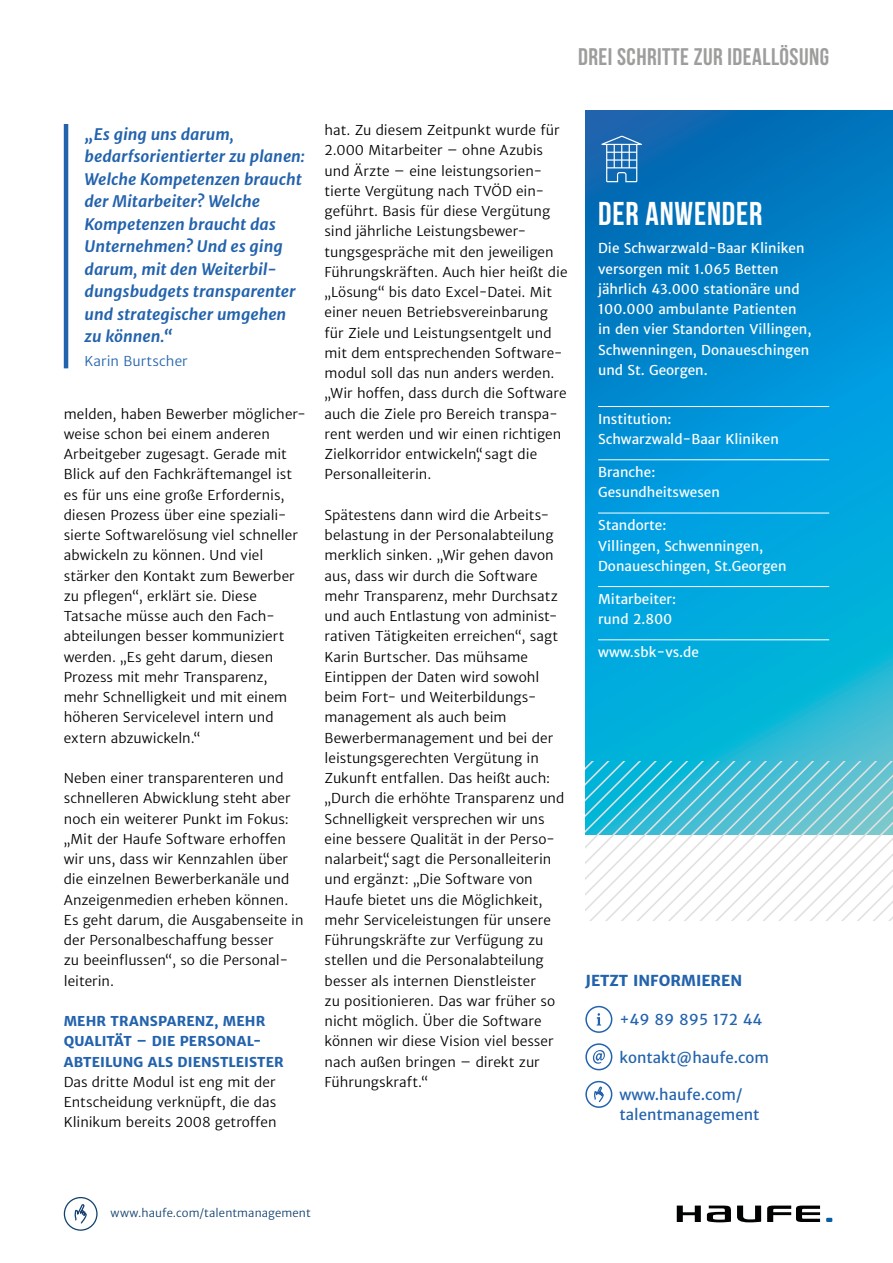
<style>
.page{position:relative;width:893px;height:1263px;background:#fff}
.page>*{position:absolute;margin:0;border:0;box-sizing:border-box;transform-origin:0 0}
.Kasten_Überschrift{font:700 33px "Bebas Neue";letter-spacing:.025em;color:#fff}
.Titel_Headline{font:700 24px "Bebas Neue";letter-spacing:.02em;color:#9d9d9c}
.Text_Aufzählung{font:italic 700 15.75px/22.5px "Haufe Merriweather Sans";color:#2363ad}
.Kontakt___Text_schwa{font:15px/19.5px "Haufe Merriweather Sans";color:#2363ad}
.Kontakt___Info_magen{font:700 15px "Haufe Merriweather Sans";color:#2363ad}
.Copy_light_9pt{font:13.5px/20.2px "Haufe Merriweather Sans Lt";letter-spacing:.005em;color:#000}
.Kasten_Text{font:13.5px/20.2px "Haufe Merriweather Sans";color:#fff}
.Kasten_Text_Info_Tre{font:13.5px/20.2px "Haufe Merriweather Sans";color:#fff}
.Copy_light_9pt-2{font:700 13.5px/20.2px "Haufe Merriweather Sans";letter-spacing:.005em;color:#2363ad}
.Text_Aufzählung-2{font:13.5px "Haufe Merriweather Sans Lt";letter-spacing:.005em;color:#2363ad}
.Copy_light_9pt-3{font:11.25px "Haufe Merriweather Sans Lt";letter-spacing:.01em;color:#12406e}
</style>
<div class="page">
<svg style="left:737px;top:1205px;width:24px;height:17px"></svg>
<svg style="left:677px;top:1205px;width:24px;height:17px"></svg>
<svg style="left:767px;top:1205px;width:53px;height:17px"></svg>
<svg style="left:826px;top:1218px;width:6px;height:4px"></svg>
<svg style="left:707px;top:1205px;width:24px;height:17px"></svg>
<div style="left:64px;top:1197px;width:34px;height:34px;border:1px solid #12406e;border-radius:50%"></div>
<svg style="left:74px;top:1204px;width:13px;height:20px"></svg>
<svg style="left:585px;top:111px;width:308px;height:651px;background:#0395d2"></svg>
<hr style="left:598px;top:406px;width:231px;height:1px;background:#fff">
<hr style="left:598px;top:459px;width:231px;height:1px;background:#fff">
<hr style="left:598px;top:513px;width:231px;height:1px;background:#fff">
<hr style="left:598px;top:586px;width:231px;height:1px;background:#fff">
<hr style="left:598px;top:639px;width:231px;height:1px;background:#fff">
<svg style="left:601px;top:136px;width:42px;height:46px;background:#4387c1"></svg>
<div style="left:585px;top:1006px;width:27px;height:27px;border:2px solid #2363ad;border-radius:50%"></div>
<svg style="left:597px;top:1013px;width:4px;height:12px"></svg>
<div style="left:585px;top:1043px;width:27px;height:27px;border:2px solid #2363ad;border-radius:50%"></div>
<svg style="left:593px;top:1050px;width:12px;height:14px"></svg>
<svg style="left:594px;top:1086px;width:10px;height:17px"></svg>
<div style="left:585px;top:1081px;width:27px;height:27px;border:2px solid #2363ad;border-radius:50%"></div>
<svg style="left:585px;top:762px;width:308px;height:159px"></svg>
<hr style="left:64px;top:124px;width:4px;height:244px;background:#2363ad">
<p class="Titel_Headline" style="left:578px;top:43px;width:252px">DREI SCHRITTE ZUR IDEALLÖSUNG</p>
<p class="Text_Aufzählung" style="left:85px;top:123px;width:222px">„ Es ging uns darum, bedarfsorientierter zu planen:<br>Welche Kompetenzen braucht der Mitarbeiter? Welche<br>Kompetenzen braucht das<br>Unternehmen? Und es ging darum, mit den Weiterbil&shy;dungsbudgets transparenter und strategischer umgehen zu können.“</p>
<p class="Text_Aufzählung-2" style="left:85px;top:353px;width:105px">Karin Burtscher</p>
<p class="Copy_light_9pt" style="left:64px;top:404px;width:244px">melden, haben Bewerber möglicher&shy;weise schon bei einem anderen<br>Arbeitgeber zugesagt. Gerade mit<br>Blick auf den Fachkräftemangel ist es für uns eine große Erfordernis, diesen Prozess über eine speziali&shy;sierte Softwarelösung viel schneller abwickeln zu können. Und viel stärker den Kontakt zum Bewerber zu pflegen“ , erklärt sie. Diese<br>Tatsache müsse auch den Fach&shy;abteilungen besser kommuniziert werden. „Es geht darum, diesen<br>Prozess mit mehr Transparenz,<br>mehr Schnelligkeit und mit einem höheren Servicelevel intern und extern abzuwickeln.“</p>
<p class="Copy_light_9pt" style="left:64px;top:768px;width:241px">Neben einer transparenteren und schnelleren Abwicklung steht aber noch ein weiterer Punkt im Fokus: „Mit der Haufe Software erhoffen wir uns, dass wir Kennzahlen über die einzelnen Bewerberkanäle und<br>Anzeigenmedien erheben können.<br>Es geht darum, die Ausgabenseite in der Personalbeschaffung besser<br>zu beeinflussen“ , so die Personal&shy;leiterin.</p>
<p class="Copy_light_9pt-2" style="left:64px;top:1011px;width:221px">MEHR TRANSPARENZ, MEHR<br>QUALITÄT – DIE PERSONAL-<br>ABTEILUNG ALS DIENSTLEISTER</p>
<p class="Copy_light_9pt" style="left:64px;top:1072px;width:214px;text-align:justify">Das dritte Modul ist eng mit der Entscheidung verknüpft, die das Klinikum bereits 2008 getroffen</p>
<p class="Copy_light_9pt" style="left:325px;top:120px;width:244px">hat. Zu diesem Zeitpunkt wurde für 2.000 Mitarbeiter – ohne Azubis und Ärzte – eine leistungsorien&shy;tierte Vergütung nach TVÖD ein&shy;geführt. Basis für diese Vergütung sind jährliche Leistungsbewer&shy;tungsgespräche mit den jeweiligen Führungskräften. Auch hier heißt die „Lösung“ bis dato Excel-Datei. Mit einer neuen Betriebsvereinbarung für Ziele und Leistungsentgelt und mit dem entsprechenden Software&shy;modul soll das nun anders werden. „Wir hoffen, dass durch die Software auch die Ziele pro Bereich transpa&shy;rent werden und wir einen richtigen Zielkorridor entwickeln“, sagt die Personalleiterin.</p>
<p class="Copy_light_9pt" style="left:325px;top:505px;width:241px">Spätestens dann wird die Arbeits&shy;belastung in der Personalabteilung merklich sinken. „Wir gehen davon aus, dass wir durch die Software mehr Transparenz, mehr Durchsatz und auch Entlastung von administ&shy;rativen Tätigkeiten erreichen“ , sagt Karin Burtscher. Das mühsame Eintippen der Daten wird sowohl beim Fort- und Weiterbildungs&shy;management als auch beim Bewerbermanagement und bei der leistungsgerechten Vergütung in Zukunft entfallen. Das heißt auch: „Durch die erhöhte Transparenz und Schnelligkeit versprechen wir uns eine bessere Qualität in der Perso&shy;nalarbeit“, sagt die Personalleiterin und ergänzt: „Die Software von Haufe bietet uns die Möglichkeit, mehr Serviceleistungen für unsere Führungskräfte zur Verfügung zu stellen und die Personalabteilung besser als internen Dienstleister<br>zu positionieren. Das war früher so nicht möglich. Über die Software können wir diese Vision viel besser nach außen bringen – direkt zur Führungskraft.“</p>
<p class="Kasten_Überschrift" style="left:598px;top:195px;width:166px">DER ANWENDER</p>
<p class="Kasten_Text" style="left:598px;top:238px;width:215px">Die Schwarzwald-Baar Kliniken versorgen mit 1.065 Betten jährlich 43.000 stationäre und<br>100.000 ambulante Patienten in den vier Standorten Villingen,<br>Schwenningen, Donaueschingen und St. Georgen.</p>
<p class="Kasten_Text_Info_Tre" style="left:598px;top:409px;width:182px">Institution:<br>Schwarzwald-Baar Kliniken</p>
<p class="Kasten_Text_Info_Tre" style="left:598px;top:462px;width:123px">Branche:<br>Gesundheitswesen</p>
<p class="Kasten_Text_Info_Tre" style="left:598px;top:515px;width:190px">Standorte:<br>Villingen, Schwenningen,<br>Donaueschingen, St.Georgen</p>
<p class="Kasten_Text_Info_Tre" style="left:598px;top:589px;width:79px">Mitarbeiter: rund 2.800</p>
<p class="Kasten_Text_Info_Tre" style="left:598px;top:642px;width:102px">www.sbk-vs.de</p>
<p class="Kontakt___Info_magen" style="left:585px;top:971px;width:158px">JETZT INFORMIEREN</p>
<p class="Kontakt___Text_schwa" style="left:619px;top:1010px;width:145px">+49 89 895 172 44</p>
<p class="Kontakt___Text_schwa" style="left:619px;top:1048px;width:151px">kontakt@haufe.com</p>
<p class="Kontakt___Text_schwa" style="left:619px;top:1085px;width:141px">www.haufe.com/ talentmanagement</p>
<p class="Copy_light_9pt-3" style="left:110px;top:1206px;width:202px">www.haufe.com/talentmanagement</p>
</div>
